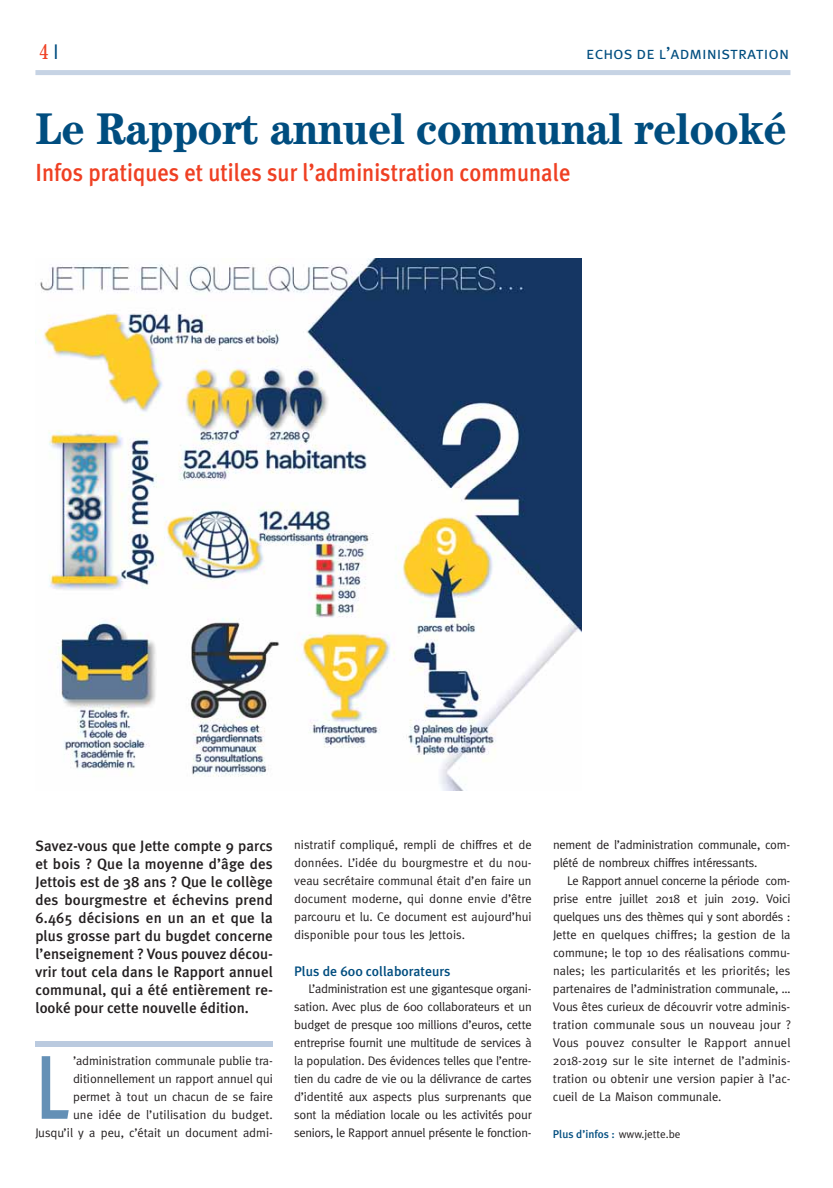
<style>
.page{position:relative;width:833px;height:1188px;background:#fff}
.page>*{position:absolute;margin:0;border:0;box-sizing:border-box;transform-origin:0 0}
.t1{font:500 90.38px "Meta Plus";color:#6490b6;scale:.8 1}
.t2{font:700 44.62px "Century IT Cby BT";letter-spacing:-.015em;color:#004d7f;scale:.95 1}
.t3{font:500 24.75px "Meta Plus";color:#ef4023;scale:.91 1}
.t4{font:condensed 21.25px "Century IT Cby BT";color:#ef4023}
.t5{font:17.5px "Meta Plus Normal Caps";color:#004d7f}
.t6{font:500 15px/18px "Meta Plus";color:#231f20;text-align:justify}
.t7{font:500 13.75px "Meta Plus";color:#004d7f}
.t8{font:12.5px/18px "Meta";letter-spacing:-.005em;color:#231f20;text-align:justify}
.t9{font:500 11.25px "Meta Plus";color:#004d7f}
.s1{font-family:"Meta";font-stretch:normal;color:#004d7f}
.s2{font-family:"Meta";font-weight:400;color:#231f20}
</style>
<div class="page">
<div style="left:35px;top:70px;width:755px;height:5px;background:#c6d3e4"></div>
<img style="left:35px;top:259px;width:546px;height:531px">
<div style="left:35px;top:1041px;width:238px;height:5px;background:#bacadf"></div>
<h3 class="t4" style="left:39px;top:38px;width:21px">4<span class="s1">I</span></h3>
<h3 class="t5" style="left:586px;top:43px;width:204px">echos de l’administration</h3>
<h2 class="t2" style="left:35px;top:112px;width:792px">Le Rapport annuel communal relooké</h2>
<h3 class="t3" style="left:35px;top:160px;width:589px">Infos pratiques et utiles sur l’administration communale</h3>
<p class="t6" style="left:35px;top:836px;width:239px">Savez-vous que Jette compte 9 parcs et bois ? Que la moyenne d’âge des Jettois est de 38 ans ? Que le collège des bourgmestre et échevins prend 6.465 décisions en un an et que la plus grosse part du bugdet concerne l’enseignement ? Vous pouvez décou&shy;vrir tout cela dans le Rapport annuel communal, qui a été entièrement re&shy;looké pour cette nouvelle édition.</p>
<p class="t8" style="left:35px;top:1052px;width:239px;text-align:right">’administration communale publie tra&shy;ditionnellement un rapport annuel qui permet à tout un chacun de se faire<br>une idée de l’utilisation du budget.<br>Jusqu’il y a peu, c’était un document admi-</p>
<h1 class="t1" style="left:35px;top:1043px;width:44px">L</h1>
<p class="t8" style="left:294px;top:836px;width:239px">nistratif compliqué, rempli de chiffres et de données. L’idée du bourgmestre et du nou&shy;veau secrétaire communal était d’en faire un document moderne, qui donne envie d’être parcouru et lu. Ce document est aujourd’hui disponible pour tous les Jettois.</p>
<p class="t7" style="left:294px;top:963px;width:158px">Plus de 600 collaborateurs</p>
<p class="t8" style="left:294px;top:980px;width:239px;text-indent:14px">L’administration est une gigantesque organi&shy;sation. Avec plus de 600 collaborateurs et un budget de presque 100 millions d’euros, cette entreprise fournit une multitude de services à la population. Des évidences telles que l’entre&shy;tien du cadre de vie ou la délivrance de cartes d’identité aux aspects plus surprenants que sont la médiation locale ou les activités pour seniors, le Rapport annuel présente le fonction-</p>
<p class="t8" style="left:553px;top:836px;width:239px">nement de l’administration communale, com&shy;plété de nombreux chiffres intéressants.</p>
<p class="t8" style="left:553px;top:872px;width:239px;text-indent:14px">Le Rapport annuel concerne la période com&shy;prise entre juillet 2018 et juin 2019. Voici quelques uns des thèmes qui y sont abordés :<br>Jette en quelques chiffres; la gestion de la commune; le top 10 des réalisations commu&shy;nales; les particularités et les priorités; les partenaires de l’administration communale, … Vous êtes curieux de découvrir votre adminis&shy;tration communale sous un nouveau jour ?<br>Vous pouvez consulter le Rapport annuel 2018-2019 sur le site internet de l’adminis&shy;tration ou obtenir une version papier à l’ac&shy;cueil de La Maison communale.</p>
<p class="t9" style="left:553px;top:1127px;width:129px">Plus d’infos : <span class="s2">www.jette.be</span></p>
</div>
